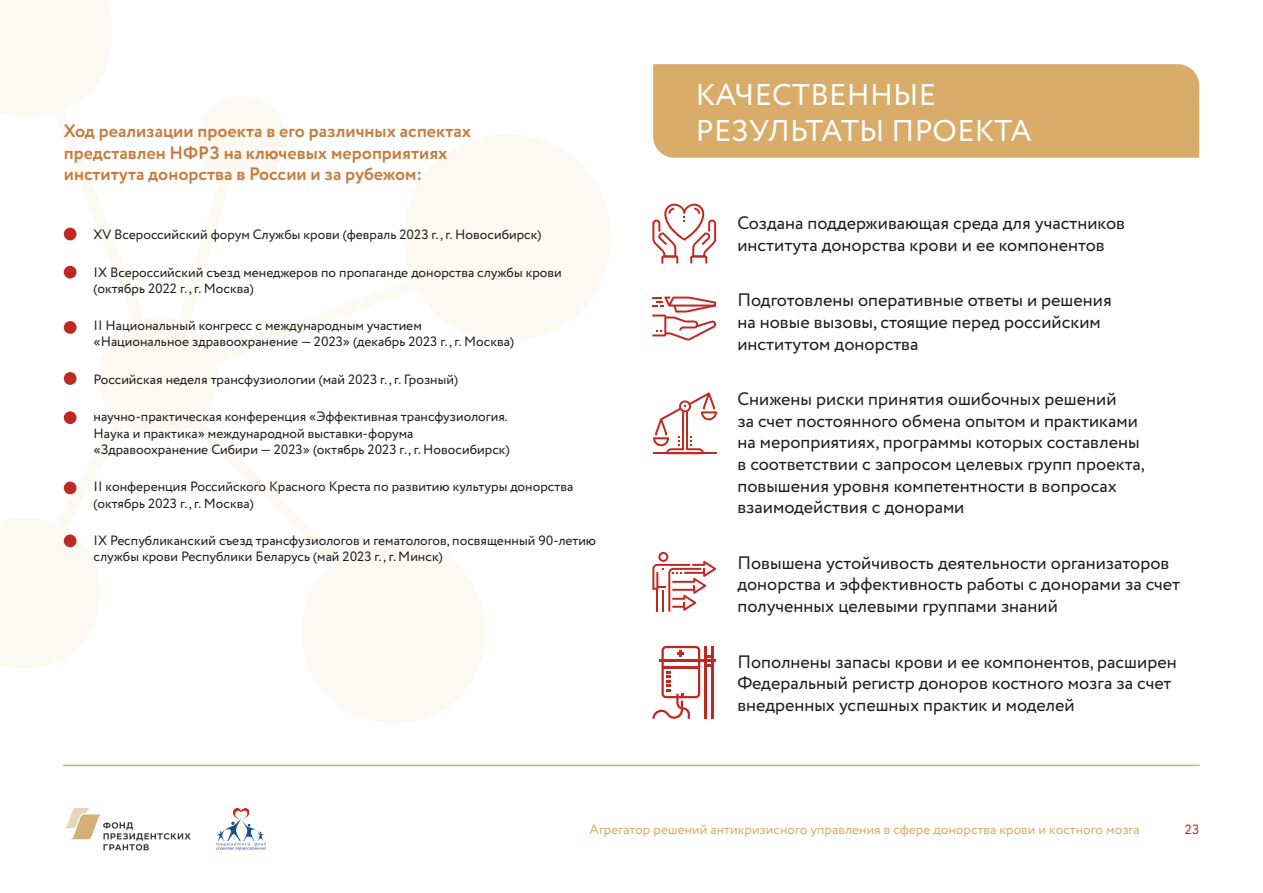
<style>
.page{position:relative;width:1263px;height:893px;background:#fff}
.page>*{position:absolute;margin:0;border:0;box-sizing:border-box;transform-origin:0 0}
.t1{font:30px/36px "Circe";letter-spacing:.01em;color:#fff}
.t2{font:18px/21.6px "Circe";color:#1d1d1b}
.t3{font:700 18px/21.6px "Circe";color:#c57e40}
.t4{font:13.5px/16.2px "Circe";color:#1d1d1b}
.t5{font:13.5px "Circe";color:#daac69}
.t6{font:13.5px "Circe";color:#c02922}
</style>
<div class="page">
<svg style="left:65px;top:808px;width:126px;height:42px"></svg>
<svg style="left:216px;top:808px;width:50px;height:42px"></svg>
<hr style="left:64px;top:765px;width:1135px;height:1px;background:#daac69">
<svg style="left:406px;top:135px;width:204px;height:192px;fill:#fcf8f2"></svg>
<svg style="left:0;top:0;width:285px;height:668px"></svg>
<svg style="left:123px;top:224px;width:437px;height:174px"></svg>
<svg style="left:302px;top:541px;width:183px;height:182px"></svg>
<svg style="left:175px;top:402px;width:222px;height:217px"></svg>
<div style="left:64px;top:228px;width:13px;height:12px;background:#c02922;border-radius:50%"></div>
<div style="left:64px;top:266px;width:13px;height:13px;background:#c02922;border-radius:50%"></div>
<div style="left:64px;top:321px;width:13px;height:13px;background:#c02922;border-radius:50%"></div>
<div style="left:64px;top:372px;width:13px;height:13px;background:#c02922;border-radius:50%"></div>
<div style="left:64px;top:411px;width:13px;height:13px;background:#c02922;border-radius:50%"></div>
<div style="left:64px;top:482px;width:13px;height:12px;background:#c02922;border-radius:50%"></div>
<div style="left:64px;top:534px;width:13px;height:13px;background:#c02922;border-radius:50%"></div>
<div style="left:653px;top:64px;width:546px;height:94px;background:#daac69"></div>
<svg style="left:652px;top:204px;width:64px;height:59px"></svg>
<svg style="left:652px;top:297px;width:64px;height:43px"></svg>
<hr style="left:705px;top:646px;width:2px;height:73px;background:#c02922">
<hr style="left:659px;top:659px;width:57px;height:3px;background:#c02922">
<hr style="left:712px;top:646px;width:2px;height:73px;background:#c02922">
<svg style="left:652px;top:646px;width:48px;height:73px"></svg>
<svg style="left:652px;top:552px;width:64px;height:60px"></svg>
<svg style="left:653px;top:392px;width:64px;height:60px"></svg>
<hr style="left:653px;top:452px;width:64px;height:2px;background:#c02922">
<h2 class="t3" style="left:64px;top:121px;width:409px">Ход реализации проекта в его различных аспектах представлен НФРЗ на ключевых мероприятиях института донорства в России и за рубежом:</h2>
<p class="t4" style="left:94px;top:227px;width:449px">XV Всероссийский форум Службы крови (февраль 2023 г., г. Новосибирск)</p>
<p class="t4" style="left:94px;top:264px;width:470px">IX Всероссийский съезд менеджеров по пропаганде донорства службы крови (октябрь 2022 г., г. Москва)</p>
<p class="t4" style="left:94px;top:318px;width:422px">II Национальный конгресс с международным участием «Национальное здравоохранение — 2023» (декабрь 2023 г., г. Москва)</p>
<p class="t4" style="left:94px;top:372px;width:366px">Российская неделя трансфузиологии (май 2023 г., г. Грозный)</p>
<p class="t4" style="left:94px;top:409px;width:418px">научно-практическая конференция «Эффективная трансфузиология.<br>Наука и практика» международной выставки-форума «Здравоохранение Сибири — 2023» (октябрь 2023 г., г. Новосибирск)</p>
<p class="t4" style="left:94px;top:479px;width:481px">II конференция Российского Красного Креста по развитию культуры донорства (октябрь 2023 г., г. Москва)</p>
<p class="t4" style="left:94px;top:533px;width:504px">IX Республиканский съезд трансфузиологов и гематологов, посвященный 90-летию службы крови Республики Беларусь (май 2023 г., г. Минск)</p>
<h1 class="t1" style="left:696px;top:77px;width:337px">КАЧЕСТВЕННЫЕ<br>РЕЗУЛЬТАТЫ ПРОЕКТА</h1>
<h2 class="t2" style="left:737px;top:213px;width:389px">Создана поддерживающая среда для участников института донорства крови и ее компонентов</h2>
<h2 class="t2" style="left:737px;top:290px;width:376px">Подготовлены оперативные ответы и решения на новые вызовы, стоящие перед российским институтом донорства</h2>
<p class="t2" style="left:737px;top:389px;width:409px">Снижены риски принятия ошибочных решений<br>за счет постоянного обмена опытом и практиками на мероприятиях, программы которых составлены в соответствии с запросом целевых групп проекта, повышения уровня компетентности в вопросах взаимодействия с донорами</p>
<h2 class="t2" style="left:737px;top:552px;width:444px">Повышена устойчивость деятельности организаторов донорства и эффективность работы с донорами за счет полученных целевыми группами знаний</h2>
<h2 class="t2" style="left:737px;top:651px;width:441px">Пополнены запасы крови и ее компонентов, расширен<br>Федеральный регистр доноров костного мозга за счет внедренных успешных практик и моделей</h2>
<p class="t5" style="left:589px;top:821px;width:552px">Агрегатор решений антикризисного управления в сфере донорства крови и костного мозга</p>
<p class="t6" style="left:1185px;top:821px;width:16px">23</p>
</div>
